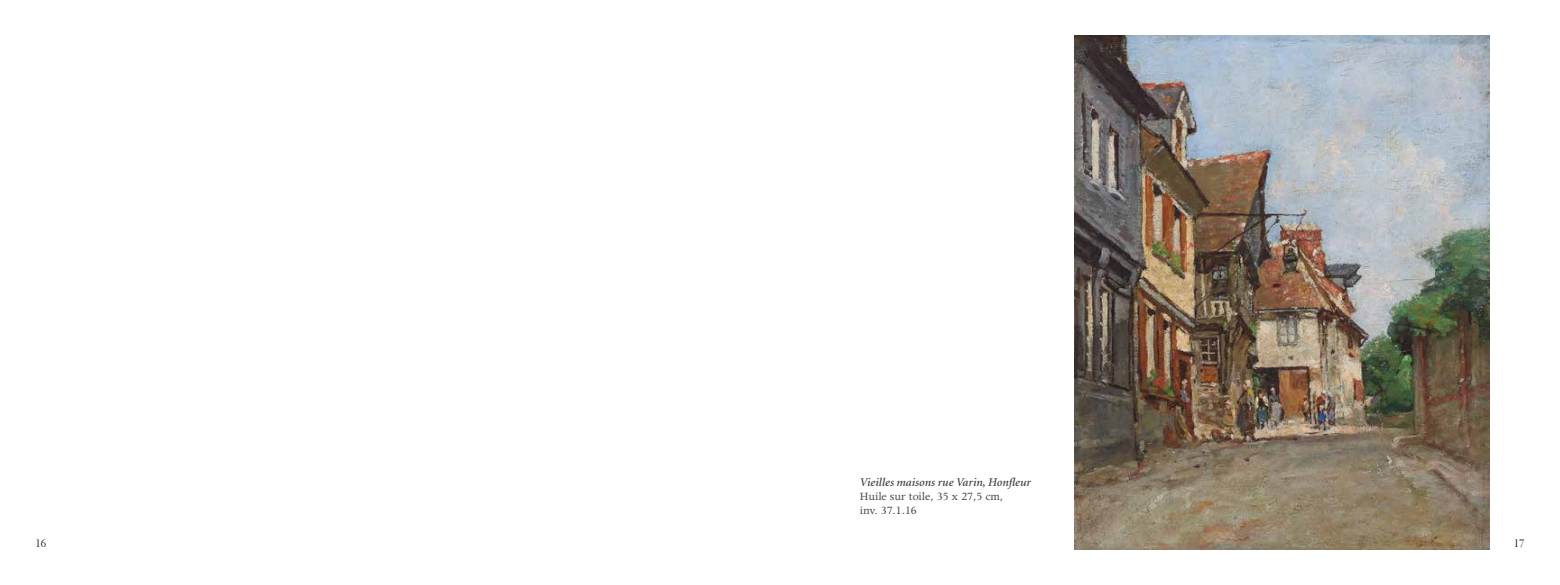
<style>
.page{position:relative;width:1560px;height:585px;background:#fff}
.page>*{position:absolute;margin:0;border:0;box-sizing:border-box;transform-origin:0 0}
.t1{font:12.5px/14.4px "Apollo";letter-spacing:-.01em;color:#464a4c}
.t2{font:italic 600 11.88px "Minion";color:#464a4c}
.t3{font:10.62px "Electra LH";color:#000}
</style>
<div class="page">
<img style="left:1074px;top:35px;width:414px;height:514px">
<p class="t2" style="left:859px;top:476px;width:173px">Vieilles maisons rue Varin, Honfleur</p>
<p class="t1" style="left:859px;top:489px;width:145px">Huile sur toile, 35 x 27,5 cm, inv. 37.1.16</p>
<p class="t3" style="left:35px;top:537px;width:12px">16</p>
<p class="t3" style="left:1513px;top:537px;width:12px">17</p>
</div>
